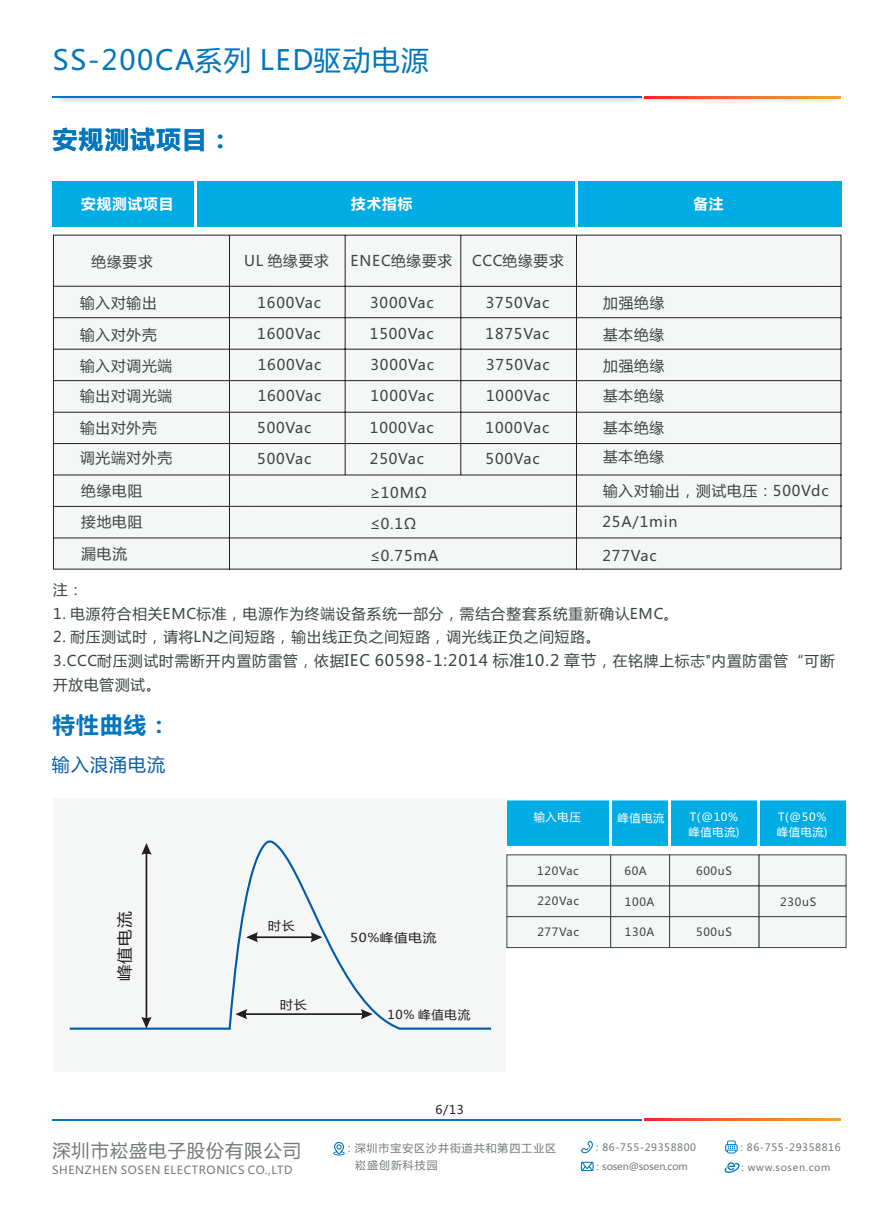
<style>
.page{position:relative;width:893px;height:1212px;background:#fff}
.page>*{position:absolute;margin:0;border:0;box-sizing:border-box;transform-origin:0 0}
.t1{font:27.6px "Microsoft Ya Hei";letter-spacing:.06em;color:#0076bf}
.t2{font:700 24.45px "Microsoft Ya Hei";letter-spacing:.06em;color:#0076bf}
.t3{font:700 22.5px "Microsoft Ya Hei";color:#0076bf}
.t4{font:18.15px "Microsoft Ya Hei";letter-spacing:.06em;color:#747879}
.t5{font:18px "Microsoft Ya Hei";letter-spacing:.06em;color:#075dac}
.t6{font:15.6px "Microsoft Ya Hei";color:#231f20;scale:1.06 1}
.t7{font:14.7px/31px "Microsoft Ya Hei";letter-spacing:.06em;color:#3c4444}
.t8{font:700 14.7px "Microsoft Ya Hei";letter-spacing:.06em;color:#fff}
.t9{font:12.15px "Microsoft Ya Hei";letter-spacing:.06em;color:#231f20;scale:1.12 1}
.t10{font:12.15px "Microsoft Ya Hei";letter-spacing:.06em;color:#231f20}
.t11{font:12.15px "Microsoft Ya Hei";letter-spacing:.06em;color:#231f20;scale:1.06 1}
.t12{font:12.15px "Microsoft Ya Hei";letter-spacing:.06em;color:#231f20;scale:1.07 1}
.t13{font:12px "Microsoft Ya Hei";color:#231f20}
.t14{font:11.25px "Microsoft Ya Hei";letter-spacing:.06em;color:#3c4444}
.t15{font:11.25px/14.9px "Microsoft Ya Hei";letter-spacing:.06em;color:#fff}
.t16{font:11.1px "Microsoft Ya Hei";letter-spacing:.06em;color:#747879}
.t17{font:10.95px "Microsoft Ya Hei";letter-spacing:.095em;color:#747879}
.t18{font:10.05px "Microsoft Ya Hei";letter-spacing:.06em;color:#747879}
.t19{font:9.9px "Microsoft Ya Hei";letter-spacing:-.015em;color:#747879}
.t20{font:9.9px "Microsoft Ya Hei";letter-spacing:.06em;color:#747879}
.s1{font-size:15.75px}
</style>
<div class="page">
<div style="left:507px;top:800px;width:340px;height:46px;background:#00ace4"></div>
<img style="left:58px;top:98px;width:782px;height:4px">
<hr style="left:53px;top:97px;width:589px;height:1px;background:#0076bf">
<svg style="left:644px;top:97px;width:196px;height:1px"></svg>
<svg style="left:333px;top:1142px;width:12px;height:13px"></svg>
<svg style="left:581px;top:1140px;width:12px;height:13px"></svg>
<svg style="left:725px;top:1140px;width:13px;height:13px"></svg>
<svg style="left:724px;top:1162px;width:16px;height:11px"></svg>
<svg style="left:581px;top:1162px;width:12px;height:9px"></svg>
<hr style="left:53px;top:1119px;width:589px;height:1px;background:#0076bf">
<svg style="left:644px;top:1119px;width:196px;height:1px"></svg>
<svg style="left:506px;top:854px;width:341px;height:94px"></svg>
<div style="left:54px;top:798px;width:452px;height:274px;background:#f5f7f7"></div>
<svg style="left:69px;top:840px;width:423px;height:190px"></svg>
<svg style="left:141px;top:843px;width:11px;height:185px"></svg>
<svg style="left:246px;top:932px;width:76px;height:10px"></svg>
<svg style="left:235px;top:1009px;width:138px;height:10px"></svg>
<hr style="left:609px;top:793px;width:3px;height:60px;background:#fff">
<hr style="left:668px;top:793px;width:3px;height:59px;background:#fff">
<hr style="left:758px;top:793px;width:2px;height:60px;background:#fff">
<div style="left:52px;top:181px;width:789px;height:46px;background:#00ace4"></div>
<hr style="left:194px;top:178px;width:2px;height:59px;background:#fff">
<hr style="left:575px;top:176px;width:2px;height:60px;background:#fff">
<svg style="left:53px;top:234px;width:789px;height:336px;fill:#f5f7f7"></svg>
<h1 class="t1" style="left:53px;top:48px;width:378px">SS-200CA系列 LED驱动电源</h1>
<h2 class="t2" style="left:53px;top:128px;width:181px">安规测试项目：</h2>
<p class="t8" style="left:81px;top:197px;width:94px">安规测试项目</p>
<p class="t8" style="left:351px;top:197px;width:63px">技术指标</p>
<p class="t8" style="left:693px;top:197px;width:32px">备注</p>
<p class="t7" style="left:92px;top:248px;width:63px">绝缘要求</p>
<p class="t7" style="left:472px;top:247px;width:93px">CCC绝缘要求</p>
<p class="t7" style="left:370px;top:288px;width:66px;text-align:justify">3000Vac 1500Vac 3000Vac 1000Vac</p>
<p class="t7" style="left:370px;top:413px;width:65px">1000Vac<br>250Vac</p>
<p class="t7" style="left:244px;top:247px;width:86px">UL 绝缘要求</p>
<p class="t7" style="left:351px;top:247px;width:103px">ENEC绝缘要求</p>
<p class="t7" style="left:257px;top:288px;width:66px;text-align:justify">1600Vac 1600Vac 1600Vac 1600Vac</p>
<p class="t7" style="left:257px;top:413px;width:56px">500Vac<br>500Vac</p>
<p class="t7" style="left:80px;top:289px;width:94px">输入对输出输入对外壳输入对调光端输出对调光端输出对外壳调光端对外壳</p>
<p class="t7" style="left:486px;top:288px;width:66px;text-align:justify">3750Vac 1875Vac 3750Vac 1000Vac</p>
<p class="t7" style="left:486px;top:413px;width:65px">1000Vac<br>500Vac</p>
<p class="t7" style="left:603px;top:289px;width:63px">加强绝缘基本绝缘</p>
<p class="t7" style="left:603px;top:352px;width:63px">加强绝缘</p>
<p class="t7" style="left:603px;top:381px;width:63px;line-height:31.5px">基本绝缘基本绝缘</p>
<p class="t7" style="left:603px;top:442px;width:63px">基本绝缘</p>
<p class="t7" style="left:81px;top:476px;width:63px">绝缘电阻</p>
<p class="t7" style="left:370px;top:478px;width:58px">≥10MΩ</p>
<p class="t7" style="left:603px;top:476px;width:227px">输入对输出，测试电压：500Vdc</p>
<p class="t7" style="left:81px;top:507px;width:63px">接地电阻</p>
<p class="t7" style="left:370px;top:509px;width:48px">≤0.1Ω</p>
<p class="t7" style="left:602px;top:507px;width:77px">25A/1min</p>
<p class="t7" style="left:81px;top:539px;width:47px">漏电流</p>
<p class="t7" style="left:370px;top:541px;width:70px">≤0.75mA</p>
<p class="t7" style="left:602px;top:541px;width:56px">277Vac</p>
<p class="t7" style="left:53px;top:576px;width:32px">注：</p>
<p class="t7" style="left:53px;top:599px;width:627px">1. 电源符合相关EMC标准，电源作为终端设备系统一部分，需结合整套系统重新确认EMC。</p>
<p class="t7" style="left:53px;top:626px;width:783px;line-height:24px">2. 耐压测试时，请将LN之间短路，输出线正负之间短路，调光线正负之间短路。<br>3.CCC耐压测试时需断开内置防雷管，依据<span class="s1">IEC 60598-1:2014 标准10.2 章节</span>，在铭牌上标志"内置防雷管“可断开放电管测试。</p>
<h3 class="t3" style="left:52px;top:714px;width:119px">特性曲线：</h3>
<p class="t5" style="left:52px;top:756px;width:115px">输入浪涌电流</p>
<p class="t6" style="left:118px;top:981px;width:67px;rotate:-90deg">峰值电流</p>
<p class="t11" style="left:268px;top:920px;width:26px">时长</p>
<p class="t12" style="left:280px;top:999px;width:26px">时长</p>
<p class="t4" style="left:52px;top:1142px;width:250px">深圳市崧盛电子股份有限公司</p>
<p class="t16" style="left:52px;top:1164px;width:242px">SHENZHEN SOSEN ELECTRONICS CO.,LTD</p>
<p class="t9" style="left:350px;top:932px;width:79px">50%峰值电流</p>
<p class="t10" style="left:387px;top:1009px;width:84px">10% 峰值电流</p>
<p class="t13" style="left:435px;top:1104px;width:30px">6/13</p>
<p class="t15" style="left:534px;top:811px;width:49px">输入电压</p>
<p class="t15" style="left:617px;top:811px;width:49px">峰值电流</p>
<p class="t15" style="left:777px;top:811px;width:52px">T(@50%峰值电流)</p>
<p class="t15" style="left:689px;top:811px;width:52px">T(@10%峰值电流)</p>
<p class="t14" style="left:696px;top:865px;width:37px">600uS</p>
<p class="t14" style="left:537px;top:865px;width:43px">120Vac</p>
<p class="t14" style="left:537px;top:896px;width:43px">220Vac</p>
<p class="t14" style="left:537px;top:927px;width:43px">277Vac</p>
<p class="t14" style="left:624px;top:865px;width:24px">60A</p>
<p class="t14" style="left:625px;top:896px;width:31px">100A</p>
<p class="t14" style="left:625px;top:927px;width:31px">130A</p>
<p class="t14" style="left:780px;top:896px;width:37px">230uS</p>
<p class="t14" style="left:696px;top:927px;width:37px">500uS</p>
<p class="t18" style="left:737px;top:1142px;width:105px">：86-755-29358816</p>
<p class="t17" style="left:344px;top:1143px;width:214px">：深圳市宝安区沙井街道共和第四工业区</p>
<p class="t18" style="left:592px;top:1142px;width:105px">：86-755-29358800</p>
<p class="t17" style="left:355px;top:1160px;width:84px">崧盛创新科技园</p>
<p class="t19" style="left:592px;top:1162px;width:97px">：sosen@sosen.com</p>
<p class="t20" style="left:738px;top:1162px;width:94px">：www.sosen.com</p>
</div>
